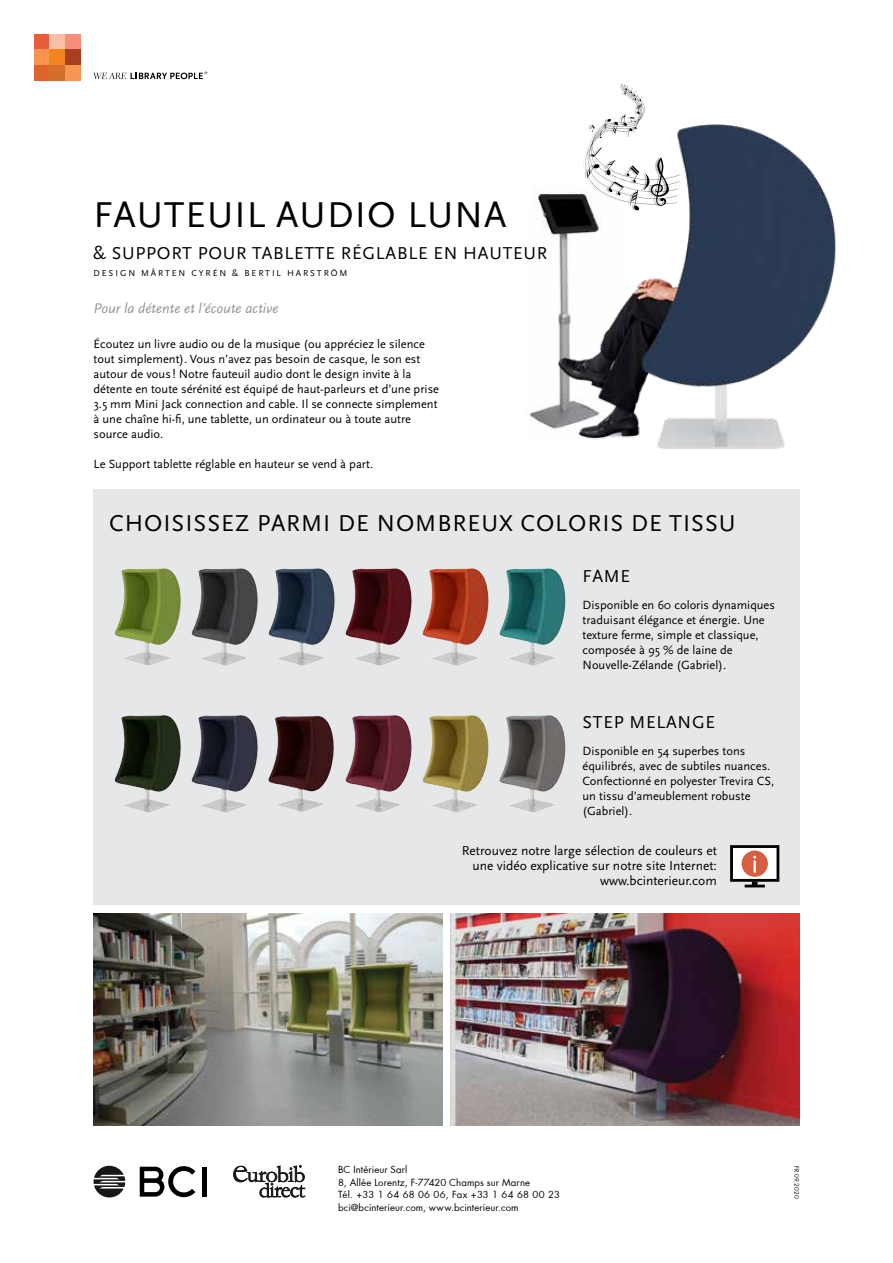
<style>
.page{position:relative;width:893px;height:1263px;background:#fff}
.page>*{position:absolute;margin:0;border:0;box-sizing:border-box;transform-origin:0 0}
.t1{font:37.5px "Scala Sans OT";letter-spacing:.03em;color:#000}
.t2{font:24px "Scala Sans OT";letter-spacing:.04em;color:#000}
.t3{font:18px "Scala Sans OT";letter-spacing:.04em;color:#000}
.t4{font:italic 14.55px "Scala Sans OT";color:#939598}
.t5{font:13.5px/15px "Scala Sans OT";color:#000;text-align:right}
.t6{font:12.45px/15px "Scala Sans OT";color:#000}
.t7{font:9.6px/12.8px "Futura";letter-spacing:.015em;color:#000}
.t8{font:9px "Scala Sans OT";letter-spacing:.21em;color:#000}
.t9{font:6px "Futura";letter-spacing:.015em;color:#000}
</style>
<div class="page">
<img style="left:94px;top:913px;width:348px;height:212px">
<img style="left:451px;top:913px;width:348px;height:212px">
<svg style="left:94px;top:71px;width:113px;height:8px"></svg>
<div style="left:34px;top:34px;width:16px;height:16px;background:#e55e37"></div>
<div style="left:34px;top:50px;width:16px;height:15px;background:#f79550"></div>
<div style="left:34px;top:65px;width:16px;height:16px;background:#dc642d"></div>
<div style="left:50px;top:34px;width:15px;height:16px;background:#fbbea7"></div>
<div style="left:50px;top:50px;width:15px;height:15px;background:#f5841f"></div>
<div style="left:50px;top:65px;width:15px;height:16px;background:#d46e2b"></div>
<div style="left:65px;top:34px;width:16px;height:16px;background:#f68e79"></div>
<div style="left:65px;top:50px;width:16px;height:15px;background:#a93f20"></div>
<div style="left:65px;top:65px;width:16px;height:16px;background:#f79552"></div>
<div style="left:94px;top:489px;width:706px;height:416px;background:#e6e7e8"></div>
<img style="left:499px;top:568px;width:67px;height:98px">
<img style="left:422px;top:568px;width:67px;height:98px">
<img style="left:345px;top:568px;width:67px;height:98px">
<img style="left:268px;top:568px;width:67px;height:98px">
<img style="left:191px;top:568px;width:67px;height:98px">
<img style="left:114px;top:568px;width:67px;height:98px">
<img style="left:499px;top:715px;width:67px;height:97px">
<img style="left:422px;top:715px;width:67px;height:97px">
<img style="left:345px;top:715px;width:67px;height:97px">
<img style="left:268px;top:716px;width:66px;height:96px">
<img style="left:191px;top:715px;width:67px;height:97px">
<img style="left:114px;top:715px;width:67px;height:97px">
<img style="left:529px;top:189px;width:14px;height:236px">
<img style="left:543px;top:124px;width:293px;height:325px">
<svg style="left:581px;top:83px;width:99px;height:127px"></svg>
<div style="left:731px;top:846px;width:47px;height:34px;background:#fff"></div>
<div style="left:730px;top:845px;width:49px;height:37px;border:3px solid #000"></div>
<hr style="left:745px;top:885px;width:20px;height:2px;background:#000">
<svg style="left:752px;top:882px;width:6px;height:3px"></svg>
<div style="left:742px;top:850px;width:26px;height:27px;background:#d65e42;border-radius:50%"></div>
<svg style="left:753px;top:856px;width:3px;height:17px"></svg>
<div style="left:202px;top:1167px;width:5px;height:29px;background:#000"></div>
<svg style="left:140px;top:1166px;width:55px;height:31px"></svg>
<svg style="left:94px;top:1166px;width:31px;height:31px"></svg>
<svg style="left:233px;top:1165px;width:72px;height:32px"></svg>
<h1 class="t1" style="left:94px;top:195px;width:414px">FAUTEUIL AUDIO LUNA</h1>
<h3 class="t3" style="left:94px;top:244px;width:455px">&amp; SUPPORT POUR TABLETTE RÉGLABLE EN HAUTEUR</h3>
<p class="t8" style="left:94px;top:268px;width:255px">DESIGN MÅRTEN CYRÉN &amp; BERTIL HARSTRÖM</p>
<p class="t4" style="left:94px;top:300px;width:186px">Pour la détente et l’écoute active</p>
<p class="t6" style="left:94px;top:337px;width:347px">Écoutez un livre audio ou de la musique (ou appréciez le silence tout simplement). Vous n’avez pas besoin de casque, le son est autour de vous ! Notre fauteuil audio dont le design invite à la détente en toute sérénité est équipé de haut-parleurs et d’une prise 3.5 mm Mini Jack connection and cable. Il se connecte simplement à une chaîne hi-fi, une tablette, un ordinateur ou à toute autre source audio.</p>
<p class="t6" style="left:94px;top:456px;width:281px">Le Support tablette réglable en hauteur se vend à part.</p>
<h2 class="t2" style="left:109px;top:511px;width:628px">CHOISISSEZ PARMI DE NOMBREUX COLORIS DE TISSU</h2>
<h3 class="t3" style="left:583px;top:567px;width:49px">FAME</h3>
<p class="t6" style="left:583px;top:598px;width:194px">Disponible en 60 coloris dynamiques traduisant élégance et énergie. Une texture ferme, simple et classique, composée à 95 % de laine de Nouvelle-Zélande (Gabriel).</p>
<h3 class="t3" style="left:583px;top:713px;width:134px">STEP MELANGE</h3>
<p class="t6" style="left:583px;top:744px;width:193px">Disponible en 54 superbes tons équilibrés, avec de subtiles nuances.<br>Confectionné en polyester Trevira CS, un tissu d’ameublement robuste (Gabriel).</p>
<p class="t5" style="left:462px;top:843px;width:257px">Retrouvez notre large sélection de couleurs et une vidéo explicative sur notre site Internet: www.bcinterieur.com</p>
<p class="t7" style="left:338px;top:1163px;width:223px">BC Intérieur Sarl<br>8, Allée Lorentz, F-77420 Champs sur Marne<br>Tél. +33 1 64 68 06 06, Fax +33 1 64 68 00 23 bci@bcinterieur.com, www.bcinterieur.com</p>
<p class="t9" style="left:801px;top:1166px;width:34px;rotate:90deg">FR 09.2020</p>
</div>
